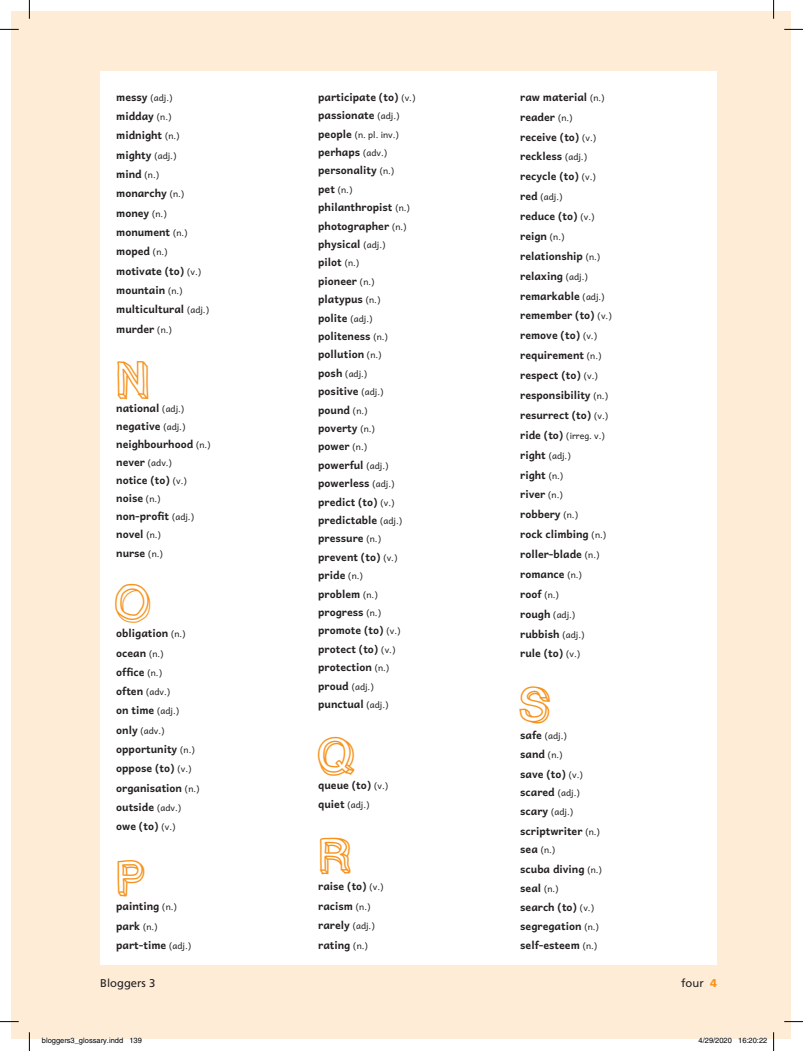
<style>
.page{position:relative;width:803px;height:1051px;background:#fff}
.page>*{position:absolute;margin:0;border:0;box-sizing:border-box;transform-origin:0 0}
.t1{font:45px "Pastel Block";color:#f7931d}
.t2{font:11.25px "Frutiger";color:#231f20}
.t3{font:700 10.62px/18.4px "Andika New Basic";color:#231f20}
.t4{font:8.75px "Andika New Basic";color:#231f20}
.t5{font:7.5px "Helvetica";color:#000}
.s1{font-weight:700;font-size:10.62px}
.s2{font-weight:400;font-size:8.75px}
.s3{font-weight:900;color:#f7931d}
</style>
<div class="page">
<div style="left:12px;top:12px;width:17px;height:1027px;background:#feecd7"></div>
<div style="left:29px;top:12px;width:762px;height:1027px;background:#feecd7"></div>
<div style="left:100px;top:72px;width:617px;height:893px;background:#fff"></div>
<svg style="left:0;top:29px;width:19px;height:1px"></svg>
<svg style="left:784px;top:29px;width:19px;height:1px"></svg>
<svg style="left:0;top:1021px;width:19px;height:1px"></svg>
<svg style="left:784px;top:1021px;width:19px;height:1px"></svg>
<svg style="left:29px;top:0;width:1px;height:19px"></svg>
<svg style="left:29px;top:1032px;width:1px;height:19px"></svg>
<svg style="left:773px;top:0;width:1px;height:19px"></svg>
<svg style="left:773px;top:1032px;width:1px;height:19px"></svg>
<svg style="left:42px;top:1038px;width:81px;height:1px"></svg>
<svg style="left:700px;top:1037px;width:32px;height:2px"></svg>
<svg style="left:739px;top:1038px;width:28px;height:1px"></svg>
<p class="t4" style="left:116px;top:90px;width:58px"><span class="s1">messy</span> (adj.)</p>
<p class="t3" style="left:116px;top:105px;width:94px;line-height:19.2px">midday <span class="s2">(n.) </span>midnight <span class="s2">(n.) </span>mighty <span class="s2">(adj.)<br></span>mind <span class="s2">(n.) </span>monarchy <span class="s2">(n.) </span>money <span class="s2">(n.) </span>monument <span class="s2">(n.) </span>moped <span class="s2">(n.) </span>motivate (to) <span class="s2">(v.) </span>mountain <span class="s2">(n.) </span>multicultural <span class="s2">(adj.) </span>murder <span class="s2">(n.)</span></p>
<h1 class="t1" style="left:116px;top:359px;width:37px">N</h1>
<p class="t3" style="left:116px;top:398px;width:96px">national <span class="s2">(adj.) </span>negative <span class="s2">(adj.) </span>neighbourhood <span class="s2">(n.)</span></p>
<p class="t4" style="left:116px;top:455px;width:57px"><span class="s1">never</span> (adv.)</p>
<p class="t3" style="left:116px;top:470px;width:79px">notice (to) <span class="s2">(v.) </span>noise <span class="s2">(n.) </span>non-profit <span class="s2">(adj.) </span>novel <span class="s2">(n.)<br></span>nurse <span class="s2">(n.)</span></p>
<h1 class="t1" style="left:116px;top:583px;width:39px">O</h1>
<p class="t3" style="left:116px;top:622px;width:71px;line-height:19.2px">obligation <span class="s2">(n.) </span>ocean <span class="s2">(n.) </span>office <span class="s2">(n.)</span></p>
<p class="t4" style="left:116px;top:684px;width:55px"><span class="s1">often</span> (adv.)</p>
<p class="t3" style="left:116px;top:700px;width:65px">on time <span class="s2">(adj.)</span></p>
<p class="t4" style="left:116px;top:723px;width:50px"><span class="s1">only</span> (adv.)</p>
<p class="t3" style="left:116px;top:738px;width:85px;line-height:19.2px">opportunity <span class="s2">(n.) </span>oppose (to) <span class="s2">(v.) </span>organisation <span class="s2">(n.) </span>outside <span class="s2">(adv.) </span>owe (to) <span class="s2">(v.)</span></p>
<h1 class="t1" style="left:116px;top:856px;width:34px">P</h1>
<p class="t3" style="left:116px;top:895px;width:77px;line-height:19.2px">painting <span class="s2">(n.) </span>park <span class="s2">(n.) </span>part-time <span class="s2">(adj.)</span></p>
<p class="t3" style="left:318px;top:86px;width:99px">participate (to) <span class="s2">(v.) </span>passionate <span class="s2">(adj.)</span></p>
<p class="t4" style="left:318px;top:126px;width:82px"><span class="s1">people</span> (n. pl. inv.)</p>
<p class="t3" style="left:318px;top:142px;width:78px">perhaps <span class="s2">(adv.) </span>personality <span class="s2">(n.)</span></p>
<p class="t4" style="left:318px;top:182px;width:36px"><span class="s1">pet</span> (n.)</p>
<p class="t3" style="left:318px;top:197px;width:93px">philanthropist <span class="s2">(n.) </span>photographer <span class="s2">(n.) </span>physical <span class="s2">(adj.) </span>pilot <span class="s2">(n.)<br></span>pioneer <span class="s2">(n.) </span>platypus <span class="s2">(n.) </span>polite <span class="s2">(adj.) </span>politeness <span class="s2">(n.) </span>pollution <span class="s2">(n.)</span></p>
<p class="t4" style="left:318px;top:366px;width:51px"><span class="s1">posh</span> (adj.)</p>
<p class="t3" style="left:318px;top:381px;width:85px">positive <span class="s2">(adj.) </span>pound <span class="s2">(n.) </span>poverty <span class="s2">(n.) </span>power <span class="s2">(n.) </span>powerful <span class="s2">(adj.) </span>powerless <span class="s2">(adj.) </span>predict (to) <span class="s2">(v.) </span>predictable <span class="s2">(adj.) </span>pressure <span class="s2">(n.) </span>prevent (to) <span class="s2">(v.) </span>pride <span class="s2">(n.) </span>problem <span class="s2">(n.) </span>progress <span class="s2">(n.) </span>promote (to) <span class="s2">(v.) </span>protect (to) <span class="s2">(v.) </span>protection <span class="s2">(n.)</span></p>
<p class="t4" style="left:318px;top:678px;width:57px"><span class="s1">proud</span> (adj.)</p>
<p class="t3" style="left:318px;top:693px;width:72px">punctual <span class="s2">(adj.)</span></p>
<h1 class="t1" style="left:318px;top:735px;width:41px">Q</h1>
<p class="t3" style="left:318px;top:775px;width:72px">queue (to) <span class="s2">(v.)</span></p>
<p class="t4" style="left:318px;top:797px;width:53px"><span class="s1">quiet</span> (adj.)</p>
<h1 class="t1" style="left:318px;top:835px;width:38px">R</h1>
<p class="t3" style="left:318px;top:875px;width:67px;line-height:19.6px">raise (to) <span class="s2">(v.) </span>racism <span class="s2">(n.) </span>rarely <span class="s2">(adj.) </span>rating <span class="s2">(n.)</span></p>
<p class="t3" style="left:520px;top:86px;width:86px;line-height:19.9px">raw material <span class="s2">(n.) </span>reader <span class="s2">(n.) </span>receive (to) <span class="s2">(v.) </span>reckless <span class="s2">(adj.) </span>recycle (to) <span class="s2">(v.)</span></p>
<p class="t4" style="left:520px;top:189px;width:44px"><span class="s1">red</span> (adj.)</p>
<p class="t3" style="left:520px;top:205px;width:93px;line-height:19.9px">reduce (to) <span class="s2">(v.) </span>reign <span class="s2">(n.) </span>relationship <span class="s2">(n.) </span>relaxing <span class="s2">(adj.) </span>remarkable <span class="s2">(adj.) </span>remember (to) <span class="s2">(v.) </span>remove (to) <span class="s2">(v.) </span>requirement <span class="s2">(n.) </span>respect (to) <span class="s2">(v.) </span>responsibility <span class="s2">(n.) </span>resurrect (to) <span class="s2">(v.)</span></p>
<p class="t4" style="left:520px;top:428px;width:86px"><span class="s1">ride (to)</span> (irreg. v.)</p>
<p class="t4" style="left:520px;top:447px;width:52px"><span class="s1">right</span> (adj.)</p>
<p class="t3" style="left:520px;top:463px;width:87px;line-height:19.9px">right <span class="s2">(n.)<br></span>river <span class="s2">(n.)<br></span>robbery <span class="s2">(n.)<br></span>rock climbing <span class="s2">(n.) </span>roller-blade <span class="s2">(n.) </span>romance <span class="s2">(n.)<br></span>roof <span class="s2">(n.)</span></p>
<p class="t4" style="left:520px;top:606px;width:57px"><span class="s1">rough</span> (adj.)</p>
<p class="t3" style="left:520px;top:622px;width:66px;line-height:19.9px">rubbish <span class="s2">(adj.) </span>rule (to) <span class="s2">(v.)</span></p>
<h1 class="t1" style="left:520px;top:684px;width:35px">S</h1>
<p class="t4" style="left:520px;top:728px;width:48px"><span class="s1">safe</span> (adj.)</p>
<p class="t3" style="left:520px;top:743px;width:64px;line-height:19px">sand <span class="s2">(n.) </span>save (to) <span class="s2">(v.) </span>scared <span class="s2">(adj.)</span></p>
<p class="t4" style="left:520px;top:804px;width:54px"><span class="s1">scary</span> (adj.)</p>
<p class="t3" style="left:520px;top:820px;width:81px">scriptwriter <span class="s2">(n.)</span></p>
<p class="t4" style="left:520px;top:842px;width:37px"><span class="s1">sea</span> (n.)</p>
<p class="t3" style="left:520px;top:858px;width:83px;line-height:19.1px">scuba diving <span class="s2">(n.) </span>seal <span class="s2">(n.)<br></span>search (to) <span class="s2">(v.) </span>segregation <span class="s2">(n.) </span>self-esteem <span class="s2">(n.)</span></p>
<p class="t2" style="left:100px;top:976px;width:57px">Bloggers 3</p>
<p class="t2" style="left:681px;top:976px;width:37px">four <span class="s3">4</span></p>
<p class="t5" style="left:42px;top:1036px;width:102px">bloggers3_glossary.indd 139</p>
<p class="t5" style="left:698px;top:1036px;width:70px">4/29/2020 16:20:22</p>
</div>
